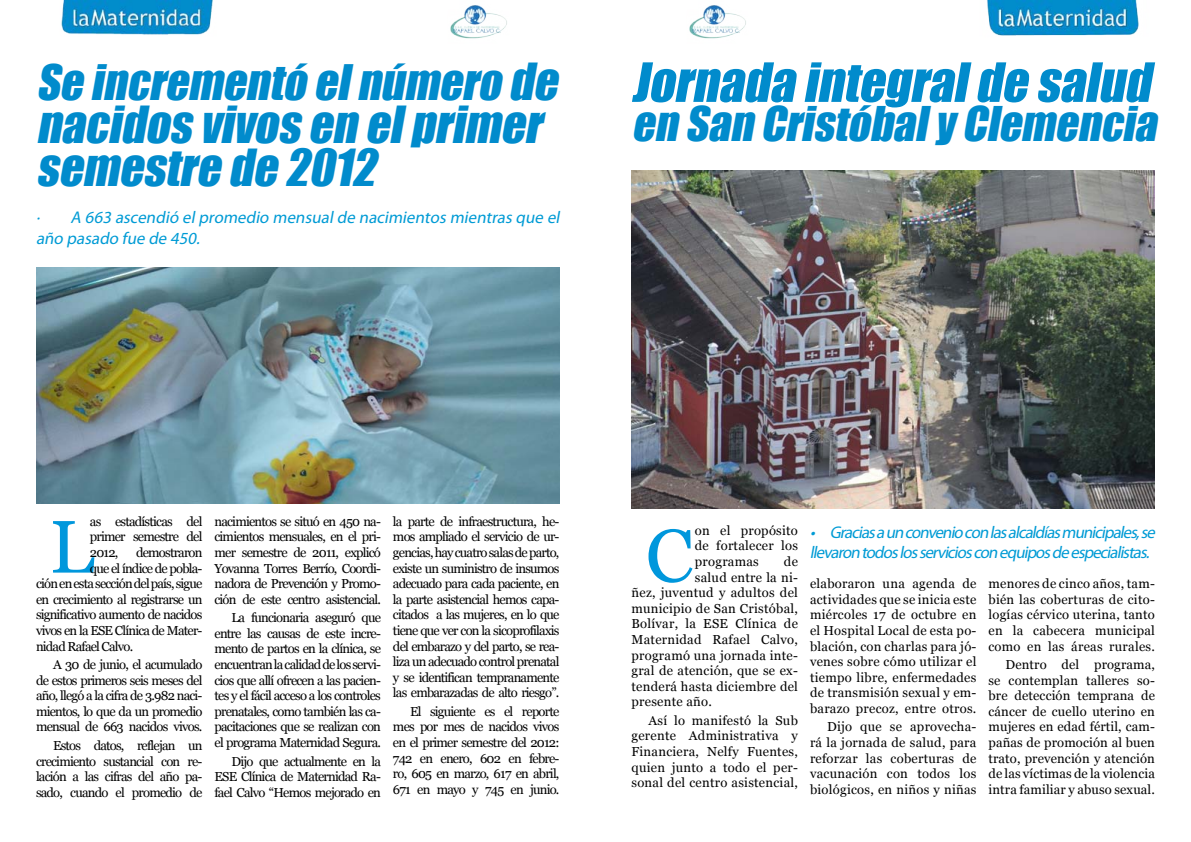
<style>
.page{position:relative;width:1191px;height:842px;background:#fff}
.page>*{position:absolute;margin:0;border:0;box-sizing:border-box;transform-origin:0 0}
.t1{font:74.3px "Georgia";color:#0097dc}
.t2{font:italic 50px "Impact";color:#018bcc}
.t3{font:italic 47px/43px "Impact";color:#018bcc}
.t4{font:italic 45px "Impact";color:#018bcc}
.t5{font:italic 44px "Impact";color:#018bcc}
.t6{font:italic 17px/20.4px "Myriad Pro";color:#009bd5}
.t7{font:13px/15.6px "Georgia";letter-spacing:-.06em;color:#000;text-align:justify}
.t8{font:13px "Georgia";letter-spacing:.02em;color:#000}
.s1{font-size:47px}
</style>
<div class="page">
<img style="left:61px;top:0;width:1078px;height:39px">
<img style="left:631px;top:171px;width:524px;height:338px">
<img style="left:36px;top:267px;width:523px;height:237px">
<h3 class="t4" style="left:36px;top:47px;width:535px">Se incrementó elnúmero <span class="s1">de</span></h3>
<h3 class="t3" style="left:36px;top:101px;width:519px">nacidosvivosen elprimer semestre de 2012</h3>
<h3 class="t6" style="left:36px;top:207px;width:528px">· A 663 ascendió elpromedio mensualde nacimientos mientras que el año pasado fue de 450.</h3>
<h2 class="t2" style="left:631px;top:43px;width:533px">Jornada integralde salud</h2>
<h3 class="t5" style="left:631px;top:89px;width:538px">en San CristóbalyClemencia</h3>
<p class="t7" style="left:90px;top:514px;width:114px">as estadísticas del primer semestre del 2012,</p>
<h1 class="t1" style="left:49px;top:502px;width:46px">L</h1>
<p class="t7" style="left:136px;top:545px;width:68px">demostraron</p>
<p class="t7" style="left:90px;top:561px;width:114px">que el índice de pobla-</p>
<p class="t7" style="left:36px;top:576px;width:168px">ción en esta sección del país, sigue</p>
<p class="t7" style="left:36px;top:592px;width:168px">en crecimiento al registrarse un</p>
<p class="t7" style="left:36px;top:607px;width:168px">significativo aumento de nacidos</p>
<p class="t7" style="left:36px;top:623px;width:168px">vivos en la ESE Clínica de Mater-</p>
<p class="t7" style="left:36px;top:639px;width:99px">nidad Rafael Calvo.</p>
<p class="t7" style="left:36px;top:657px;width:168px;text-indent:17px">A 30 de junio, el acumulado de estos primeros seis meses del año, llegó a la cifra de 3.982 naci&shy;mientos, lo que da un promedio mensual de 663 nacidos vivos.</p>
<p class="t7" style="left:36px;top:738px;width:168px;text-indent:17px">Estos datos, reflejan un crecimiento sustancial con re&shy;lación a las cifras del año pa&shy;sado, cuando el promedio de</p>
<p class="t7" style="left:214px;top:514px;width:168px">nacimientos se situó en 450 na&shy;cimientos mensuales, en el pri&shy;mer semestre de 2011, explicó Yovanna Torres Berrío, Coordi&shy;nadora de Prevención y Promo&shy;ción de este centro asistencial.</p>
<p class="t7" style="left:214px;top:610px;width:168px;text-indent:17px">La funcionaria aseguró que entre las causas de este incre&shy;mento de partos en la clínica, se encuentran la calidad de los servi&shy;cios que allí ofrecen a las pacien&shy;tes y el fácil acceso a los controles prenatales, como también las ca&shy;pacitaciones que se realizan con el programa Maternidad Segura.</p>
<p class="t7" style="left:214px;top:753px;width:168px;text-indent:17px">Dijo que actualmente en la ESE Clínica de Maternidad Ra&shy;fael Calvo “Hemos mejorado en</p>
<p class="t7" style="left:393px;top:514px;width:168px">la parte de infraestructura, he&shy;mos ampliado el servicio de ur&shy;gencias, hay cuatro salas de parto, existe un suministro de insumos adecuado para cada paciente, en la parte asistencial hemos capa&shy;citados a las mujeres, en lo que tiene que ver con la sicoprofilaxis del embarazo y del parto, se rea&shy;liza un adecuado control prenatal y se identifican tempranamente las embarazadas de alto riesgo”.</p>
<p class="t7" style="left:393px;top:704px;width:168px;text-indent:17px">El siguiente es el reporte mes por mes de nacidos vivos en el primer semestre del 2012:<br>742 en enero, 602 en febre&shy;ro, 605 en marzo, 617 en abril, 671 en mayo y 745 en junio.</p>
<p class="t7" style="left:695px;top:523px;width:105px">on el propósito de fortalecer los programas</p>
<h1 class="t1" style="left:645px;top:511px;width:49px">C</h1>
<p class="t7" style="left:784px;top:554px;width:16px">de</p>
<p class="t8" style="left:695px;top:569px;width:104px">salud entre la ni-</p>
<p class="t8" style="left:631px;top:585px;width:168px">ñez, juventud y adultos del</p>
<p class="t8" style="left:631px;top:600px;width:168px">municipio de San Cristóbal,</p>
<p class="t8" style="left:631px;top:616px;width:168px">Bolívar, la ESE Clínica de</p>
<p class="t8" style="left:631px;top:632px;width:168px">Maternidad Rafael Calvo,</p>
<p class="t8" style="left:631px;top:647px;width:168px">programó una jornada inte-</p>
<p class="t8" style="left:631px;top:663px;width:168px">gral de atención, que se ex-</p>
<p class="t8" style="left:631px;top:678px;width:168px">tenderá hasta diciembre del</p>
<p class="t8" style="left:631px;top:694px;width:82px">presente año.</p>
<p class="t7" style="left:631px;top:713px;width:168px;text-indent:17px">Así lo manifestó la Sub gerente Administrativa y Financiera, Nelfy Fuentes, quien junto a todo el per&shy;sonal del centro asistencial,</p>
<h3 class="t6" style="left:810px;top:521px;width:350px">• Graciasaunconvenioconlasalcaldíasmunicipales,se</h3>
<h3 class="t6" style="left:810px;top:542px;width:344px">llevarontodoslosserviciosconequiposdeespecialistas.</h3>
<p class="t7" style="left:810px;top:576px;width:168px">elaboraron una agenda de actividades que se inicia este miércoles 17 de octubre en el Hospital Local de esta po&shy;blación, con charlas para jó&shy;venes sobre cómo utilizar el tiempo libre, enfermedades de transmisión sexual y em&shy;barazo precoz, entre otros.</p>
<p class="t7" style="left:810px;top:719px;width:168px;text-indent:17px">Dijo que se aprovecha&shy;rá la jornada de salud, para reforzar las coberturas de vacunación con todos los biológicos, en niños y niñas</p>
<p class="t7" style="left:988px;top:576px;width:168px">menores de cinco años, tam&shy;bién las coberturas de cito&shy;logías cérvico uterina, tanto en la cabecera municipal como en las áreas rurales.</p>
<p class="t7" style="left:988px;top:657px;width:168px;text-indent:17px">Dentro del programa, se contemplan talleres so&shy;bre detección temprana de cáncer de cuello uterino en mujeres en edad fértil, cam&shy;pañas de promoción al buen trato, prevención y atención de las víctimas de la violencia intra familiar y abuso sexual.</p>
</div>
